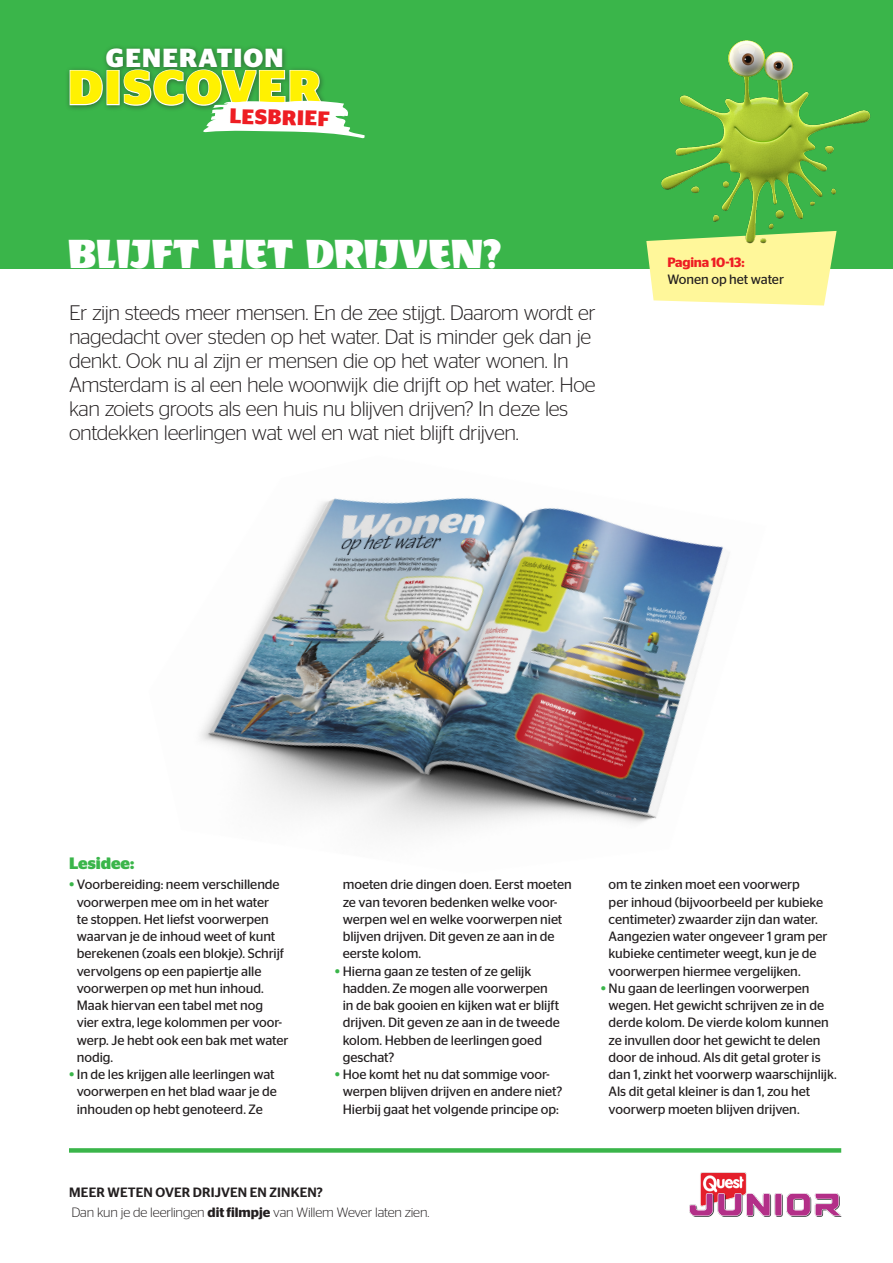
<style>
.page{position:relative;width:893px;height:1263px;background:#fff}
.page>*{position:absolute;margin:0;border:0;box-sizing:border-box;transform-origin:0 0}
.Bijschrift{font:700 47.85px "Stag Sans";letter-spacing:.035em;color:#fff101}
.Kop_groot{font:46.5px "Wendy One";letter-spacing:-.01em;color:#fff;scale:.9 1}
.Bijschrift-2{font:700 26.1px "Stag Sans";letter-spacing:.04em;color:#fff}
.Intro{font:300 21px/24px "Stag Sans";letter-spacing:-.02em;color:#231f20}
.t1{font:700 21px "Stag Sans";color:#ee1d23}
.Kaderplat{font:700 16.5px "Stag Sans";letter-spacing:-.005em;color:#3ab54a}
.Kaderplat-2{font:13.5px/17.2px "Stag Sans";letter-spacing:-.005em;color:#231f20}
.Kaderplat-3{font:300 13.5px "Stag Sans";letter-spacing:-.015em;color:#231f20}
.Kaderplat-4{font:500 13.5px "Stag Sans";letter-spacing:.01em;color:#231f20}
.s1{font-weight:600;color:#ee1d23}
.s2{font-size:16.5px;color:#3ab54a}
.s3{font-weight:600}
</style>
<div class="page">
<div style="left:0;top:0;width:893px;height:268px;background:#3ab54a"></div>
<img style="left:200px;top:498px;width:528px;height:335px">
<div style="left:69px;top:1148px;width:772px;height:5px;background:#3ab54a"></div>
<svg style="left:646px;top:240px;width:191px;height:65px;background:#fcf6a2"></svg>
<div style="left:65px;top:44px;width:263px;height:68px;background:#231f20;opacity:.5"></div>
<svg style="left:69px;top:69px;width:35px;height:37px"></svg>
<div style="left:107px;top:70px;width:13px;height:35px;border:2px solid #fff"></div>
<svg style="left:123px;top:69px;width:242px;height:69px"></svg>
<img style="left:689px;top:1172px;width:152px;height:45px">
<img style="left:651px;top:40px;width:220px;height:217px">
<p class="Bijschrift-2" style="left:106px;top:43px;width:179px">GENERATION</p>
<p class="Bijschrift" style="left:68px;top:60px;width:254px">DISCOVER</p>
<p class="t1" style="left:230px;top:103px;width:102px;rotate:2deg">LESBRIEF</p>
<p class="Kop_groot" style="left:68px;top:230px;width:485px">BLIJFT HET DRIJVEN?</p>
<p class="Intro" style="left:69px;top:300px;width:528px">Er zijn steeds meer mensen. En de zee stijgt. Daarom wordt er nagedacht over steden op het water. Dat is minder gek dan je denkt. Ook nu al zijn er mensen die op het water wonen. In Amsterdam is al een hele woonwijk die drijft op het water. Hoe kan zoiets groots als een huis nu blijven drijven? In deze les ontdekken leerlingen wat wel en wat niet blijft drijven.</p>
<p class="Kaderplat-2" style="left:667px;top:254px;width:118px"><span class="s1">Pagina 10-13:<br></span>Wonen op het water</p>
<p class="Kaderplat" style="left:69px;top:854px;width:67px">Lesidee:</p>
<p class="Kaderplat-2" style="left:77px;top:876px;width:213px;text-indent:-8px"><span class="s2">•</span> Voorbereiding: neem verschillende voorwerpen mee om in het water<br>te stoppen. Het liefst voorwerpen waarvan je de inhoud weet of kunt berekenen (zoals een blokje). Schrijf vervolgens op een papiertje alle voorwerpen op met hun inhoud.<br>Maak hiervan een tabel met nog vier extra, lege kolommen per voor&shy;werp. Je hebt ook een bak met water nodig.</p>
<p class="Kaderplat-2" style="left:69px;top:1066px;width:209px;text-align:center"><span class="s2">•</span> In de les krijgen alle leerlingen wat voorwerpen en het blad waar je de inhouden op hebt genoteerd. Ze</p>
<p class="Kaderplat-2" style="left:343px;top:876px;width:231px">moeten drie dingen doen. Eerst moeten ze van tevoren bedenken welke voor&shy;werpen wel en welke voorwerpen niet blijven drijven. Dit geven ze aan in de eerste kolom.</p>
<p class="Kaderplat-2" style="left:343px;top:962px;width:219px;text-indent:-8px"><span class="s2">•</span> Hierna gaan ze testen of ze gelijk hadden. Ze mogen alle voorwerpen in de bak gooien en kijken wat er blijft drijven. Dit geven ze aan in de tweede kolom. Hebben de leerlingen goed geschat?</p>
<p class="Kaderplat-2" style="left:343px;top:1066px;width:221px;text-indent:-8px"><span class="s2">•</span> Hoe komt het nu dat sommige voor&shy;werpen blijven drijven en andere niet?<br>Hierbij gaat het volgende principe op:</p>
<p class="Kaderplat-4" style="left:69px;top:1184px;width:255px">MEER WETEN OVER DRIJVEN EN ZINKEN?</p>
<p class="Kaderplat-3" style="left:71px;top:1205px;width:360px">Dan kun je de leerlingen <span class="s3">dit filmpje</span> van Willem Wever laten zien.</p>
<p class="Kaderplat-2" style="left:609px;top:876px;width:221px">om te zinken moet een voorwerp<br>per inhoud (bijvoorbeeld per kubieke centimeter) zwaarder zijn dan water.<br>Aangezien water ongeveer 1 gram per kubieke centimeter weegt, kun je de voorwerpen hiermee vergelijken.</p>
<p class="Kaderplat-2" style="left:609px;top:979px;width:230px;text-indent:-8px"><span class="s2">•</span> Nu gaan de leerlingen voorwerpen wegen. Het gewicht schrijven ze in de derde kolom. De vierde kolom kunnen ze invullen door het gewicht te delen door de inhoud. Als dit getal groter is dan 1, zinkt het voorwerp waarschijnlijk.<br>Als dit getal kleiner is dan 1, zou het voorwerp moeten blijven drijven.</p>
</div>
